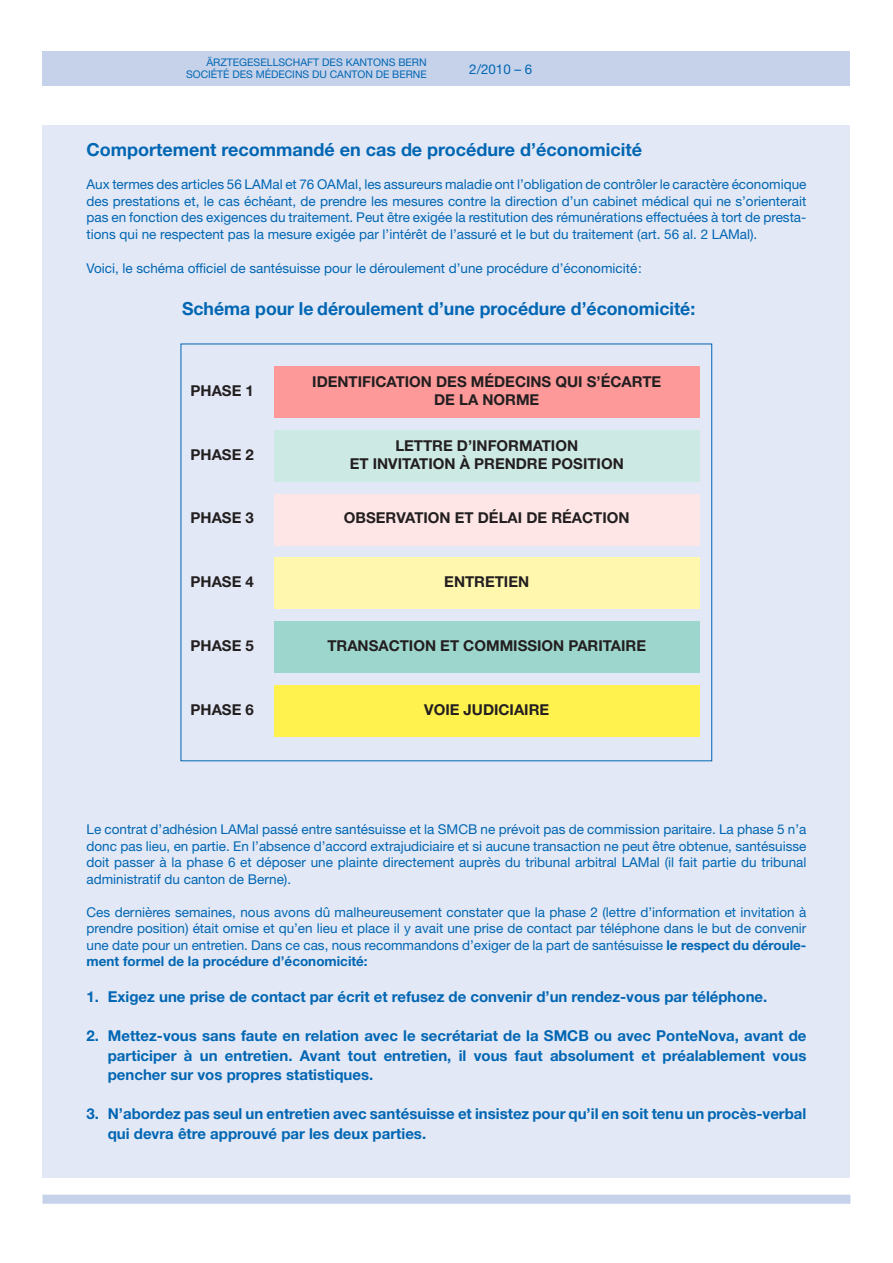
<style>
.page{position:relative;width:893px;height:1263px;background:#fff}
.page>*{position:absolute;margin:0;border:0;box-sizing:border-box;transform-origin:0 0}
.t1{font:700 18px "Helvetica Neue";color:#0166b3}
.t2{font:700 15px/19.5px "Helvetica Neue";color:#0166b3;text-align:justify}
.t3{font:700 15px/18px "Helvetica Neue";color:#231f20;text-align:center}
.t4{font:13.5px/16.5px "Helvetica Neue";color:#0166b3;text-align:justify}
.t5{font:10.5px/12px "Helvetica Neue";color:#0166b3;text-align:right}
.s1{font-weight:700}
</style>
<div class="page">
<div style="left:43px;top:1195px;width:807px;height:9px;background:#c6d2ea"></div>
<div style="left:43px;top:51px;width:807px;height:34px;background:#c6d2ea"></div>
<div style="left:43px;top:125px;width:807px;height:1053px;background:#e2e8f5"></div>
<div style="left:274px;top:366px;width:425px;height:51px;background:#fe9999"></div>
<div style="left:274px;top:430px;width:425px;height:51px;background:#cde9e3"></div>
<div style="left:274px;top:494px;width:425px;height:51px;background:#ffe6e6"></div>
<div style="left:274px;top:558px;width:425px;height:51px;background:#fff7ad"></div>
<div style="left:274px;top:622px;width:425px;height:51px;background:#9dd6cd"></div>
<div style="left:274px;top:685px;width:425px;height:51px;background:#fff24e"></div>
<p class="t5" style="left:186px;top:57px;width:242px">ÄRZTEGESELLSCHAFT DES KANTONS BERN<br>SOCIÉTÉ DES MÉDECINS DU CANTON DE BERNE</p>
<p class="t4" style="left:469px;top:62px;width:65px">2/2010 – 6</p>
<h1 class="t1" style="left:87px;top:143px;width:557px">Comportement recommandé en cas de procédure d’économicité</h1>
<p class="t4" style="left:87px;top:178px;width:721px">Aux termes des articles 56 LAMal et 76 OAMal, les assureurs maladie ont l’obligation de contrôler le caractère économique des prestations et, le cas échéant, de prendre les mesures contre la direction d’un cabinet médical qui ne s’orienterait pas en fonction des exigences du traitement. Peut être exigée la restitution des rémunérations effectuées à tort de presta&shy;tions qui ne respectent pas la mesure exigée par l’intérêt de l’assuré et le but du traitement (art. 56 al. 2 LAMal).</p>
<p class="t4" style="left:87px;top:262px;width:557px">Voici, le schéma officiel de santésuisse pour le déroulement d’une procédure d’économicité:</p>
<h1 class="t1" style="left:182px;top:302px;width:515px">Schéma pour le déroulement d’une procédure d’économicité:</h1>
<p class="t3" style="left:191px;top:383px;width:65px">PHASE 1</p>
<p class="t3" style="left:191px;top:447px;width:65px">PHASE 2</p>
<p class="t3" style="left:312px;top:374px;width:350px">IDENTIFICATION DES MÉDECINS QUI S’ÉCARTE<br>DE LA NORME</p>
<p class="t3" style="left:350px;top:438px;width:276px">LETTRE D’INFORMATION<br>ET INVITATION À PRENDRE POSITION</p>
<p class="t3" style="left:191px;top:510px;width:65px">PHASE 3</p>
<p class="t3" style="left:344px;top:510px;width:287px">OBSERVATION ET DÉLAI DE RÉACTION</p>
<p class="t3" style="left:191px;top:574px;width:65px">PHASE 4</p>
<p class="t3" style="left:444px;top:574px;width:86px">ENTRETIEN</p>
<p class="t3" style="left:191px;top:638px;width:65px">PHASE 5</p>
<p class="t3" style="left:327px;top:638px;width:320px">TRANSACTION ET COMMISSION PARITAIRE</p>
<p class="t3" style="left:191px;top:702px;width:65px">PHASE 6</p>
<p class="t3" style="left:424px;top:702px;width:127px">VOIE JUDICIAIRE</p>
<p class="t4" style="left:87px;top:823px;width:721px">Le contrat d’adhésion LAMal passé entre santésuisse et la SMCB ne prévoit pas de commission paritaire. La phase 5 n’a donc pas lieu, en partie. En l’absence d’accord extrajudiciaire et si aucune transaction ne peut être obtenue, santésuisse doit passer à la phase 6 et déposer une plainte directement auprès du tribunal arbitral LAMal (il fait partie du tribunal administratif du canton de Berne).</p>
<p class="t4" style="left:87px;top:905px;width:721px">Ces dernières semaines, nous avons dû malheureusement constater que la phase 2 (lettre d’information et invitation à prendre position) était omise et qu’en lieu et place il y avait une prise de contact par téléphone dans le but de convenir une date pour un entretien. Dans ce cas, nous recommandons d’exiger de la part de santésuisse <span class="s1">le respect du déroule&shy;ment formel de la procédure d’économicité:</span></p>
<p class="t2" style="left:87px;top:989px;width:682px">1. Exigez une prise de contact par écrit et refusez de convenir d’un rendez-vous par téléphone.</p>
<p class="t2" style="left:108px;top:1028px;width:700px;text-indent:-21px">2. Mettez-vous sans faute en relation avec le secrétariat de la SMCB ou avec PonteNova, avant de participer à un entretien. Avant tout entretien, il vous faut absolument et préalablement vous pencher sur vos propres statistiques.</p>
<p class="t2" style="left:108px;top:1106px;width:700px;text-indent:-21px">3. N’abordez pas seul un entretien avec santésuisse et insistez pour qu’il en soit tenu un procès-verbal qui devra être approuvé par les deux parties.</p>
</div>
